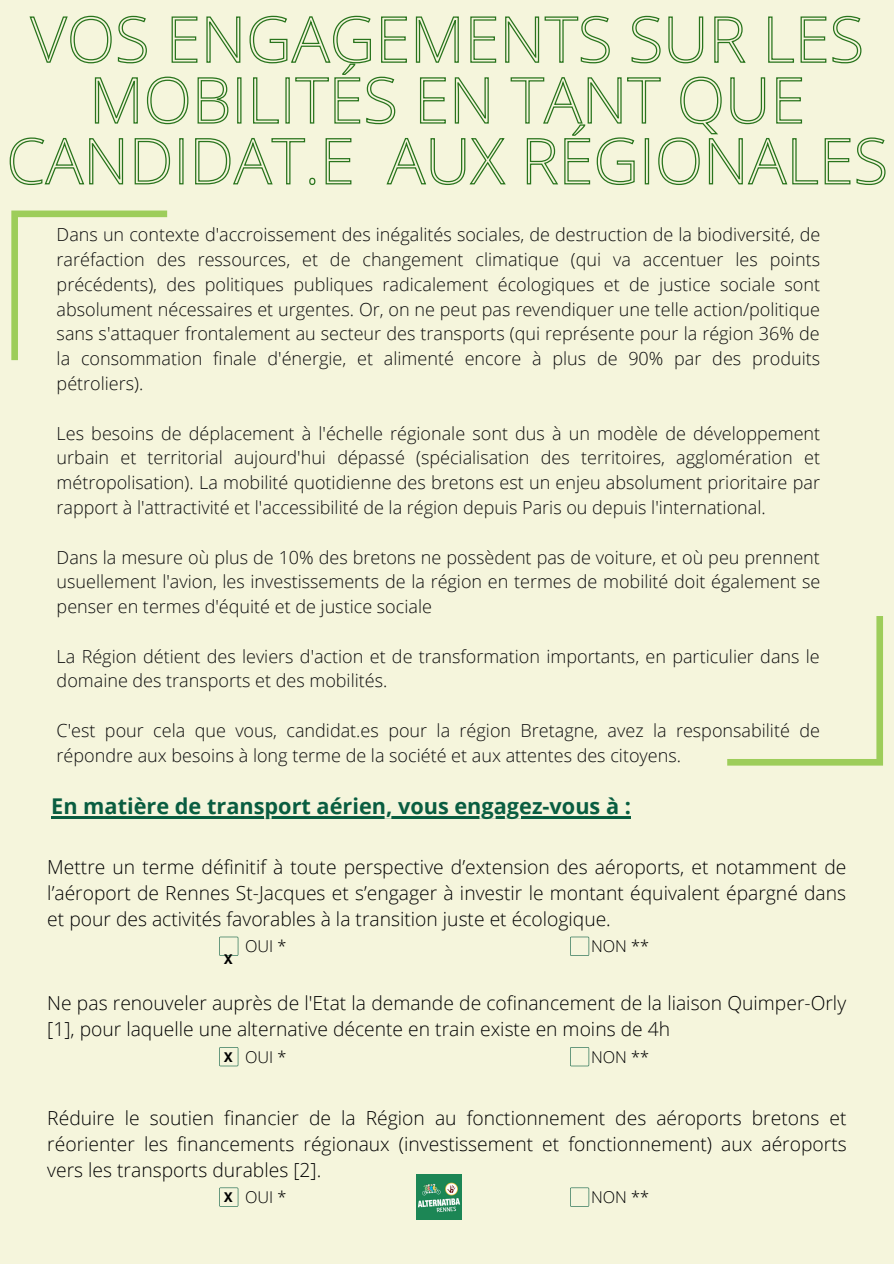
<style>
.page{position:relative;width:894px;height:1264px;background:#fff}
.page>*{position:absolute;margin:0;border:0;box-sizing:border-box;transform-origin:0 0}
.t1{font:700 21.75px "Open Sans";color:#095d40}
.t2{font:300 19.2px/26px "Open Sans";color:#000;text-align:justify}
.t3{font:300 18px/24.8px "Open Sans";color:#0d0d0d;text-align:justify}
.t4{font:300 16.2px "Open Sans";color:#000}
.t5{font:700 13.5px "Helvetica";color:#000}
</style>
<div class="page">
<div style="left:0;top:0;width:893px;height:1263px;background:#f5f5dc"></div>
<svg style="left:11px;top:210px;width:156px;height:150px"></svg>
<svg style="left:727px;top:616px;width:155px;height:149px"></svg>
<svg style="left:219px;top:936px;width:19px;height:19px"></svg>
<svg style="left:570px;top:936px;width:19px;height:19px"></svg>
<svg style="left:219px;top:1047px;width:19px;height:19px"></svg>
<svg style="left:570px;top:1047px;width:19px;height:19px"></svg>
<svg style="left:219px;top:1187px;width:19px;height:19px"></svg>
<svg style="left:570px;top:1187px;width:19px;height:19px"></svg>
<img style="left:416px;top:1174px;width:45px;height:45px">
<svg style="left:29px;top:15px;width:832px;height:49px"></svg>
<svg style="left:94px;top:63px;width:708px;height:62px"></svg>
<svg style="left:9px;top:137px;width:343px;height:48px"></svg>
<svg style="left:385px;top:124px;width:501px;height:61px"></svg>
<hr style="left:51px;top:816px;width:579px;height:2px;background:#095d40">
<p class="t3" style="left:57px;top:222px;width:765px">Dans un contexte d'accroissement des inégalités sociales, de destruction de la biodiversité, de raréfaction des ressources, et de changement climatique (qui va accentuer les points précédents), des politiques publiques radicalement écologiques et de justice sociale sont absolument nécessaires et urgentes. Or, on ne peut pas revendiquer une telle action/politique sans s'attaquer frontalement au secteur des transports (qui représente pour la région 36% de la consommation finale d'énergie, et alimenté encore à plus de 90% par des produits pétroliers).</p>
<p class="t3" style="left:57px;top:420px;width:764px">Les besoins de déplacement à l'échelle régionale sont dus à un modèle de développement urbain et territorial aujourd'hui dépassé (spécialisation des territoires, agglomération et métropolisation). La mobilité quotidienne des bretons est un enjeu absolument prioritaire par rapport à l'attractivité et l'accessibilité de la région depuis Paris ou depuis l'international.</p>
<p class="t3" style="left:57px;top:544px;width:765px">Dans la mesure où plus de 10% des bretons ne possèdent pas de voiture, et où peu prennent usuellement l'avion, les investissements de la région en termes de mobilité doit également se penser en termes d'équité et de justice sociale</p>
<p class="t3" style="left:57px;top:643px;width:764px">La Région détient des leviers d'action et de transformation importants, en particulier dans le domaine des transports et des mobilités.</p>
<p class="t3" style="left:57px;top:717px;width:764px">C'est pour cela que vous, candidat.es pour la région Bretagne, avez la responsabilité de répondre aux besoins à long terme de la société et aux attentes des citoyens.</p>
<p class="t1" style="left:51px;top:790px;width:581px">En matière de transport aérien, vous engagez-vous à :</p>
<p class="t2" style="left:47px;top:853px;width:800px">Mettre un terme définitif à toute perspective d’extension des aéroports, et notamment de l’aéroport de Rennes St-Jacques et s’engager à investir le montant équivalent épargné dans et pour des activités favorables à la transition juste et écologique.</p>
<p class="t5" style="left:224px;top:953px;width:11px">X</p>
<p class="t4" style="left:245px;top:935px;width:43px">OUI *</p>
<p class="t4" style="left:591px;top:935px;width:59px">NON **</p>
<p class="t2" style="left:47px;top:989px;width:800px">Ne pas renouveler auprès de l'Etat la demande de cofinancement de la liaison Quimper-Orly [1], pour laquelle une alternative décente en train existe en moins de 4h</p>
<p class="t5" style="left:224px;top:1051px;width:11px">X</p>
<p class="t4" style="left:245px;top:1045px;width:43px">OUI *</p>
<p class="t4" style="left:591px;top:1045px;width:59px">NON **</p>
<p class="t2" style="left:47px;top:1104px;width:800px">Réduire le soutien financier de la Région au fonctionnement des aéroports bretons et réorienter les financements régionaux (investissement et fonctionnement) aux aéroports vers les transports durables [2].</p>
<p class="t5" style="left:224px;top:1191px;width:11px">X</p>
<p class="t4" style="left:245px;top:1185px;width:43px">OUI *</p>
<p class="t4" style="left:591px;top:1185px;width:59px">NON **</p>
</div>
